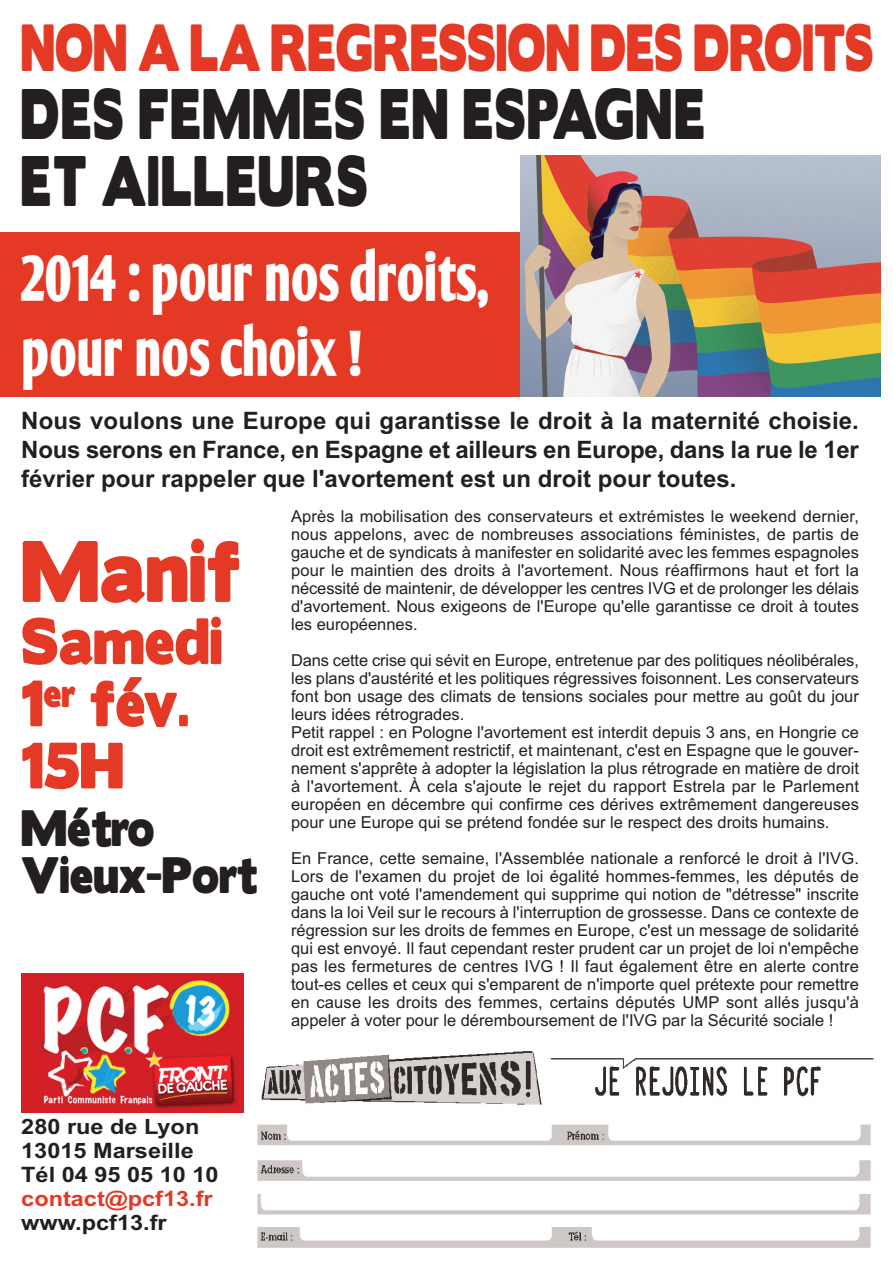
<style>
.page{position:relative;width:893px;height:1263px;background:#fff}
.page>*{position:absolute;margin:0;border:0;box-sizing:border-box;transform-origin:0 0}
.t1{font:77.7px "Boris Black Bloxx";color:#e33925;scale:.87 1}
.t2{font:63.75px/67.3px "Boris Black Bloxx";letter-spacing:.05em;color:#231f20;scale:.65 1}
.t3{font:700 63px/75px "Oli Jo";letter-spacing:-.035em;color:#fff;scale:.72 1}
.t4{font:59.4px "Boris Black Bloxx";letter-spacing:.01em;color:#e33925;scale:.65 1}
.t5{font:58.35px/62.1px "Boris Black Bloxx";color:#e33925;scale:.87 1}
.t6{font:45.6px/47.5px "Boris Black Bloxx";color:#231f20;scale:.87 1}
.t7{font:700 24px/28.8px "Arial";color:#231f20;text-align:justify}
.t8{font:700 21.15px/24px "Arial";color:#231f20;scale:1.11 1}
.t9{font:700 21.15px "Arial";color:#e33925;scale:1.11 1}
.t10{font:16.5px/18px "Arial";color:#231f20;text-align:justify}
</style>
<div class="page">
<div style="left:0;top:232px;width:540px;height:164px;background:#e33925"></div>
<img style="left:521px;top:155px;width:359px;height:241px">
<img style="left:257px;top:1051px;width:617px;height:197px">
<img style="left:21px;top:973px;width:223px;height:139px">
<h3 class="t4" style="left:21px;top:3px;width:1313px">NON A LA REGRESSION DES DROITS</h3>
<h2 class="t2" style="left:21px;top:82px;width:1052px">DES FEMMES EN ESPAGNE<br>ET AILLEURS</h2>
<h3 class="t3" style="left:21px;top:242px;width:651px">2014 : pour nos droits, pour nos choix !</h3>
<h3 class="t7" style="left:21px;top:406px;width:839px">Nous voulons une Europe qui garantisse le droit à la maternité choisie.<br>Nous serons en France, en Espagne et ailleurs en Europe, dans la rue le 1er février pour rappeler que l'avortement est un droit pour toutes.</h3>
<h1 class="t1" style="left:21px;top:513px;width:254px">Manif</h1>
<h3 class="t5" style="left:21px;top:612px;width:233px">Samedi<br>1<sup>er</sup> fév.<br>15H</h3>
<h3 class="t6" style="left:21px;top:805px;width:272px">Métro<br>Vieux-Port</h3>
<p class="t10" style="left:291px;top:508px;width:569px">Après la mobilisation des conservateurs et extrémistes le weekend dernier, nous appelons, avec de nombreuses associations féministes, de partis de gauche et de syndicats à manifester en solidarité avec les femmes espagnoles pour le maintien des droits à l'avortement. Nous réaffirmons haut et fort la nécessité de maintenir, de développer les centres IVG et de prolonger les délais d'avortement. Nous exigeons de l'Europe qu'elle garantisse ce droit à toutes les européennes.</p>
<p class="t10" style="left:291px;top:652px;width:569px;text-align:left">Dans cette crise qui sévit en Europe, entretenue par des politiques néolibérales, les plans d'austérité et les politiques régressives foisonnent. Les conservateurs font bon usage des climats de tensions sociales pour mettre au goût du jour leurs idées rétrogrades.<br>Petit rappel : en Pologne l'avortement est interdit depuis 3 ans, en Hongrie ce droit est extrêmement restrictif, et maintenant, c'est en Espagne que le gouver&shy;nement s'apprête à adopter la législation la plus rétrograde en matière de droit à l'avortement. À cela s'ajoute le rejet du rapport Estrela par le Parlement européen en décembre qui confirme ces dérives extrêmement dangereuses pour une Europe qui se prétend fondée sur le respect des droits humains.</p>
<p class="t10" style="left:291px;top:850px;width:569px">En France, cette semaine, l'Assemblée nationale a renforcé le droit à l'IVG.<br>Lors de l'examen du projet de loi égalité hommes-femmes, les députés de gauche ont voté l'amendement qui supprime qui notion de "détresse" inscrite dans la loi Veil sur le recours à l'interruption de grossesse. Dans ce contexte de régression sur les droits de femmes en Europe, c'est un message de solidarité qui est envoyé. Il faut cependant rester prudent car un projet de loi n'empêche pas les fermetures de centres IVG ! Il faut également être en alerte contre tout-es celles et ceux qui s'emparent de n'importe quel prétexte pour remettre en cause les droits des femmes, certains députés UMP sont allés jusqu'à appeler à voter pour le déremboursement de l'IVG par la Sécurité sociale !</p>
<p class="t8" style="left:21px;top:1115px;width:179px">280 rue de Lyon<br>13015 Marseille<br>Tél 04 95 05 10 10</p>
<p class="t9" style="left:21px;top:1187px;width:174px">contact@pcf13.fr</p>
<p class="t8" style="left:21px;top:1211px;width:133px">www.pcf13.fr</p>
</div>
